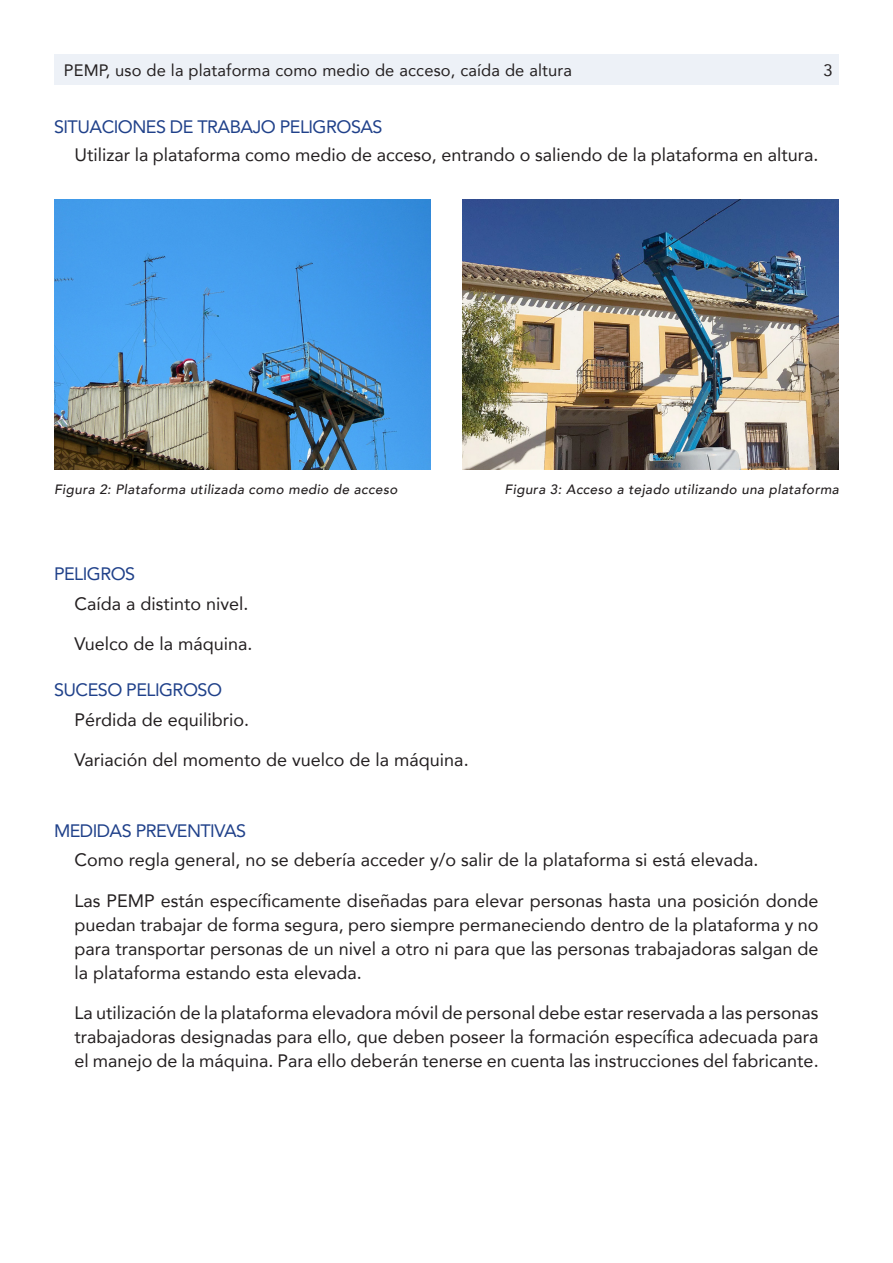
<style>
.page{position:relative;width:893px;height:1263px;background:#fff}
.page>*{position:absolute;margin:0;border:0;box-sizing:border-box;transform-origin:0 0}
.t1{font:18px/24px "Avenir";color:#231f20;text-align:justify}
.t2{font:18px "Avenir";letter-spacing:-.03em;color:#20418a}
.t3{font:16.5px "Avenir";letter-spacing:.01em;color:#231f20}
.t4{font:italic 500 13.5px "Avenir";letter-spacing:.03em;color:#231f20}
</style>
<div class="page">
<div style="left:54px;top:54px;width:785px;height:30px;background:#edf1f7"></div>
<img style="left:54px;top:200px;width:376px;height:270px">
<img style="left:463px;top:200px;width:376px;height:270px">
<p class="t3" style="left:64px;top:57px;width:510px">PEMP, uso de la plataforma como medio de acceso, caída de altura</p>
<p class="t3" style="left:823px;top:57px;width:11px">3</p>
<h1 class="t2" style="left:54px;top:112px;width:330px">SITUACIONES DE TRABAJO PELIGROSAS</h1>
<p class="t1" style="left:74px;top:142px;width:746px">Utilizar la plataforma como medio de acceso, entrando o saliendo de la plataforma en altura.</p>
<p class="t4" style="left:54px;top:481px;width:345px">Figura 2: Plataforma utilizada como medio de acceso</p>
<h1 class="t2" style="left:54px;top:560px;width:83px">PELIGROS</h1>
<p class="t1" style="left:74px;top:591px;width:176px">Caída a distinto nivel.</p>
<p class="t1" style="left:74px;top:631px;width:180px">Vuelco de la máquina.</p>
<h1 class="t2" style="left:54px;top:676px;width:170px">SUCESO PELIGROSO</h1>
<p class="t1" style="left:74px;top:707px;width:176px">Pérdida de equilibrio.</p>
<p class="t1" style="left:74px;top:747px;width:396px">Variación del momento de vuelco de la máquina.</p>
<p class="t4" style="left:505px;top:481px;width:336px">Figura 3: Acceso a tejado utilizando una plataforma</p>
<h1 class="t2" style="left:54px;top:816px;width:194px">MEDIDAS PREVENTIVAS</h1>
<p class="t1" style="left:74px;top:848px;width:686px">Como regla general, no se debería acceder y/o salir de la plataforma si está elevada.</p>
<p class="t1" style="left:74px;top:888px;width:746px">Las PEMP están específicamente diseñadas para elevar personas hasta una posición donde puedan trabajar de forma segura, pero siempre permaneciendo dentro de la plataforma y no para transportar personas de un nivel a otro ni para que las personas trabajadoras salgan de la plataforma estando esta elevada.</p>
<p class="t1" style="left:74px;top:1000px;width:746px">La utilización de la plataforma elevadora móvil de personal debe estar reservada a las personas trabajadoras designadas para ello, que deben poseer la formación específica adecuada para el manejo de la máquina. Para ello deberán tenerse en cuenta las instrucciones del fabricante.</p>
</div>
